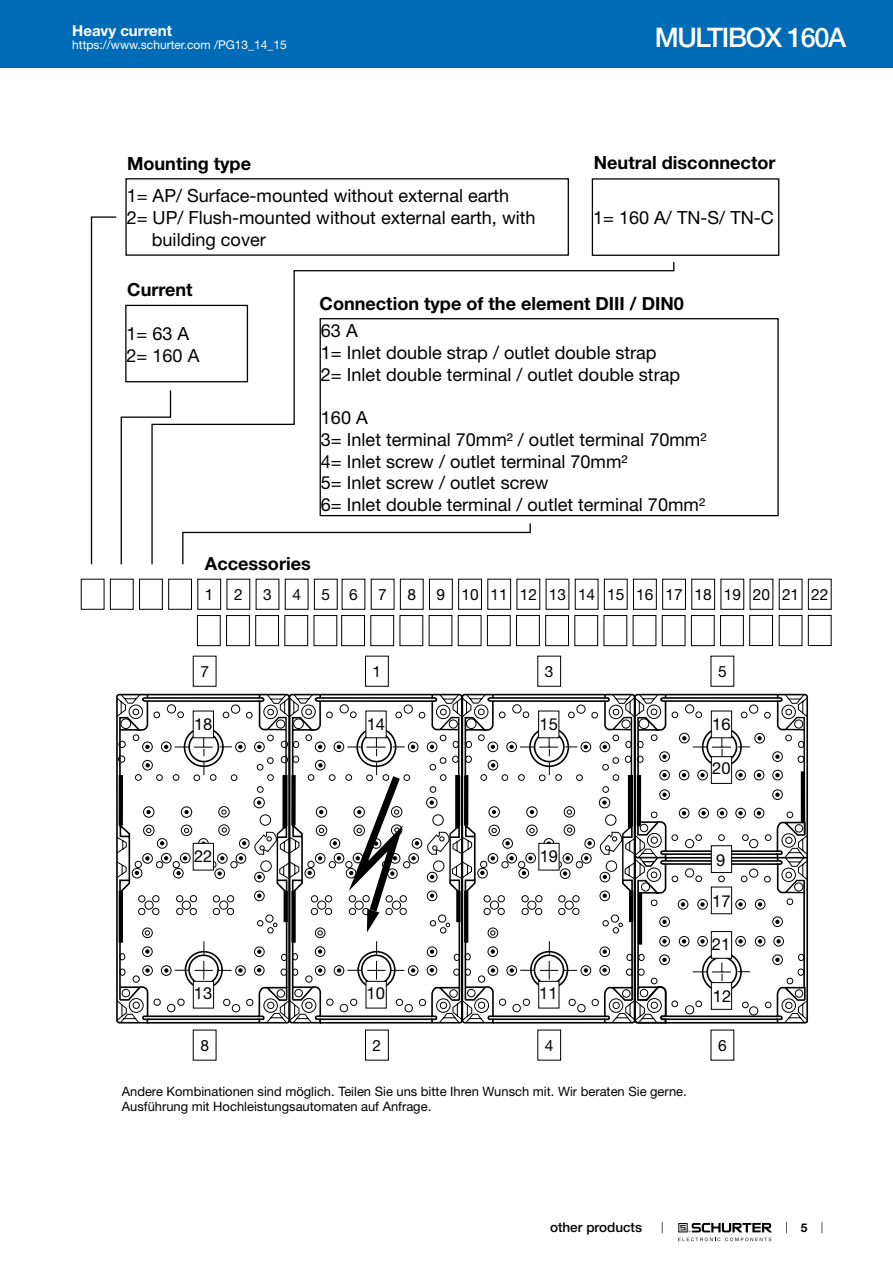
<style>
.page{position:relative;width:893px;height:1263px;background:#fff}
.page>*{position:absolute;margin:0;border:0;box-sizing:border-box;transform-origin:0 0}
.t1{font:500 27px "Helvetica Neue LT";letter-spacing:-.05em;color:#fff}
.t2{font:18.15px/21.8px "Helvetica Neue LT";color:#000}
.t3{font:700 18.15px "Helvetica Neue LT";color:#000}
.t4{font:16.65px "Helvetica Neue LT";color:#000}
.t5{font:15.45px "Helvetica Neue LT";color:#000}
.t6{font:700 15px "Helvetica Neue LT";color:#fff}
.t7{font:500 13.5px "Helvetica Neue LT";color:#000}
.t8{font:12.9px/15.5px "Helvetica Neue LT";color:#000}
.t9{font:12px "Helvetica Neue LT";color:#fff}
.t10{font:700 12px "Helvetica Neue LT";color:#000}
</style>
<div class="page">
<svg style="left:678px;top:1223px;width:94px;height:18px"></svg>
<div style="left:0;top:0;width:893px;height:68px;background:#006bb6"></div>
<div style="left:110px;top:579px;width:23px;height:30px;border:1px solid #000"></div>
<div style="left:341px;top:615px;width:24px;height:31px;border:1px solid #000"></div>
<div style="left:226px;top:615px;width:24px;height:31px;border:1px solid #000"></div>
<div style="left:458px;top:579px;width:24px;height:30px;border:1px solid #000"></div>
<div style="left:458px;top:615px;width:23px;height:31px;border:1px solid #000"></div>
<div style="left:633px;top:579px;width:24px;height:30px;border:1px solid #000"></div>
<div style="left:633px;top:615px;width:23px;height:31px;border:1px solid #000"></div>
<div style="left:139px;top:579px;width:24px;height:30px;border:1px solid #000"></div>
<div style="left:371px;top:615px;width:23px;height:31px;border:1px solid #000"></div>
<div style="left:255px;top:615px;width:24px;height:31px;border:1px solid #000"></div>
<div style="left:487px;top:579px;width:24px;height:30px;border:1px solid #000"></div>
<div style="left:487px;top:615px;width:23px;height:31px;border:1px solid #000"></div>
<div style="left:662px;top:579px;width:24px;height:30px;border:1px solid #000"></div>
<div style="left:662px;top:615px;width:23px;height:31px;border:1px solid #000"></div>
<div style="left:168px;top:579px;width:24px;height:30px;border:1px solid #000"></div>
<div style="left:400px;top:579px;width:23px;height:30px;border:1px solid #000"></div>
<div style="left:400px;top:615px;width:23px;height:31px;border:1px solid #000"></div>
<div style="left:574px;top:615px;width:24px;height:31px;border:1px solid #000"></div>
<div style="left:749px;top:615px;width:24px;height:31px;border:1px solid #000"></div>
<div style="left:808px;top:615px;width:23px;height:31px;border:1px solid #000"></div>
<div style="left:285px;top:615px;width:23px;height:31px;border:1px solid #000"></div>
<div style="left:516px;top:615px;width:24px;height:31px;border:1px solid #000"></div>
<div style="left:691px;top:579px;width:24px;height:30px;border:1px solid #000"></div>
<div style="left:691px;top:615px;width:23px;height:31px;border:1px solid #000"></div>
<div style="left:198px;top:579px;width:23px;height:30px;border:1px solid #000"></div>
<div style="left:365px;top:656px;width:24px;height:30px;border:1px solid #000"></div>
<div style="left:365px;top:1030px;width:24px;height:30px;border:1px solid #000"></div>
<div style="left:537px;top:656px;width:24px;height:30px;border:1px solid #000"></div>
<div style="left:537px;top:1030px;width:24px;height:30px;border:1px solid #000"></div>
<div style="left:197px;top:615px;width:24px;height:31px;border:1px solid #000"></div>
<div style="left:429px;top:579px;width:24px;height:30px;border:1px solid #000"></div>
<div style="left:429px;top:615px;width:23px;height:31px;border:1px solid #000"></div>
<div style="left:604px;top:579px;width:23px;height:30px;border:1px solid #000"></div>
<div style="left:604px;top:615px;width:23px;height:31px;border:1px solid #000"></div>
<div style="left:314px;top:579px;width:23px;height:30px;border:1px solid #000"></div>
<div style="left:314px;top:615px;width:23px;height:31px;border:1px solid #000"></div>
<div style="left:545px;top:615px;width:24px;height:31px;border:1px solid #000"></div>
<div style="left:808px;top:579px;width:23px;height:30px;border:1px solid #000"></div>
<div style="left:720px;top:615px;width:24px;height:31px;border:1px solid #000"></div>
<div style="left:779px;top:615px;width:23px;height:31px;border:1px solid #000"></div>
<svg style="left:116px;top:694px;width:692px;height:329px"></svg>
<div style="left:125px;top:178px;width:444px;height:78px;border:1px solid #000"></div>
<div style="left:592px;top:178px;width:187px;height:78px;border:1px solid #000"></div>
<svg style="left:90px;top:216px;width:585px;height:349px"></svg>
<p class="t6" style="left:72px;top:21px;width:101px">Heavy current</p>
<p class="t9" style="left:72px;top:38px;width:216px">https://www.schurter.com /PG13_14_15</p>
<h1 class="t1" style="left:655px;top:21px;width:193px">MULTIBOX 160A</h1>
<p class="t3" style="left:127px;top:153px;width:126px">Mounting type</p>
<p class="t3" style="left:594px;top:152px;width:183px">Neutral disconnector</p>
<p class="t2" style="left:127px;top:185px;width:384px">1= AP/ Surface-mounted without external earth</p>
<p class="t2" style="left:127px;top:206px;width:410px">2= UP/ Flush-mounted without external earth, with</p>
<p class="t2" style="left:152px;top:228px;width:115px">building cover</p>
<p class="t2" style="left:593px;top:207px;width:182px">1= 160 A/ TN-S/ TN-C</p>
<p class="t3" style="left:127px;top:278px;width:67px">Current</p>
<p class="t2" style="left:127px;top:322px;width:74px">1= 63 A<br>2= 160 A</p>
<p class="t3" style="left:320px;top:292px;width:366px">Connection type of the element DIII / DIN0</p>
<p class="t2" style="left:321px;top:320px;width:361px">63 A<br>1= Inlet double strap / outlet double strap<br>2= Inlet double terminal / outlet double strap</p>
<p class="t2" style="left:321px;top:407px;width:387px">160 A<br>3= Inlet terminal 70mm² / outlet terminal 70mm²<br>4= Inlet screw / outlet terminal 70mm²<br>5= Inlet screw / outlet screw<br>6= Inlet double terminal / outlet terminal 70mm²</p>
<p class="t3" style="left:205px;top:552px;width:107px">Accessories</p>
<p class="t5" style="left:205px;top:586px;width:10px">1</p>
<p class="t5" style="left:234px;top:586px;width:10px">2</p>
<p class="t5" style="left:263px;top:586px;width:10px">3</p>
<p class="t5" style="left:292px;top:586px;width:10px">4</p>
<p class="t5" style="left:349px;top:586px;width:10px">6</p>
<p class="t5" style="left:378px;top:586px;width:10px">7</p>
<p class="t5" style="left:407px;top:586px;width:10px">8</p>
<p class="t5" style="left:461px;top:586px;width:77px">10 11 12</p>
<p class="t5" style="left:578px;top:586px;width:19px">14</p>
<p class="t5" style="left:636px;top:586px;width:77px">16 17 18</p>
<p class="t5" style="left:321px;top:586px;width:10px">5</p>
<p class="t5" style="left:437px;top:586px;width:10px">9</p>
<p class="t5" style="left:549px;top:586px;width:19px">13</p>
<p class="t5" style="left:607px;top:586px;width:19px">15</p>
<p class="t5" style="left:724px;top:586px;width:106px">19 20 21 22</p>
<p class="t5" style="left:200px;top:663px;width:10px">7</p>
<p class="t4" style="left:194px;top:714px;width:20px">18</p>
<p class="t5" style="left:373px;top:663px;width:10px">1</p>
<p class="t5" style="left:545px;top:663px;width:10px">3</p>
<p class="t5" style="left:718px;top:663px;width:10px">5</p>
<p class="t4" style="left:367px;top:714px;width:20px">14</p>
<p class="t4" style="left:712px;top:714px;width:20px">16</p>
<p class="t4" style="left:712px;top:759px;width:20px">20</p>
<p class="t4" style="left:539px;top:714px;width:20px">15</p>
<p class="t4" style="left:194px;top:846px;width:20px">22</p>
<p class="t4" style="left:540px;top:846px;width:20px">19</p>
<p class="t4" style="left:716px;top:850px;width:11px">9</p>
<p class="t4" style="left:712px;top:891px;width:20px">17</p>
<p class="t4" style="left:712px;top:934px;width:20px">21</p>
<p class="t4" style="left:194px;top:983px;width:20px">13</p>
<p class="t4" style="left:366px;top:983px;width:20px">10</p>
<p class="t4" style="left:539px;top:983px;width:20px">11</p>
<p class="t4" style="left:713px;top:986px;width:20px">12</p>
<p class="t5" style="left:200px;top:1036px;width:10px">8</p>
<p class="t5" style="left:373px;top:1036px;width:10px">2</p>
<p class="t5" style="left:545px;top:1036px;width:10px">4</p>
<p class="t5" style="left:718px;top:1036px;width:10px">6</p>
<p class="t8" style="left:122px;top:1083px;width:567px">Andere Kombinationen sind möglich. Teilen Sie uns bitte Ihren Wunsch mit. Wir beraten Sie gerne.<br>Ausführung mit Hochleistungsautomaten auf Anfrage.</p>
<p class="t7" style="left:550px;top:1219px;width:94px">other products</p>
<p class="t10" style="left:801px;top:1220px;width:8px">5</p>
</div>
